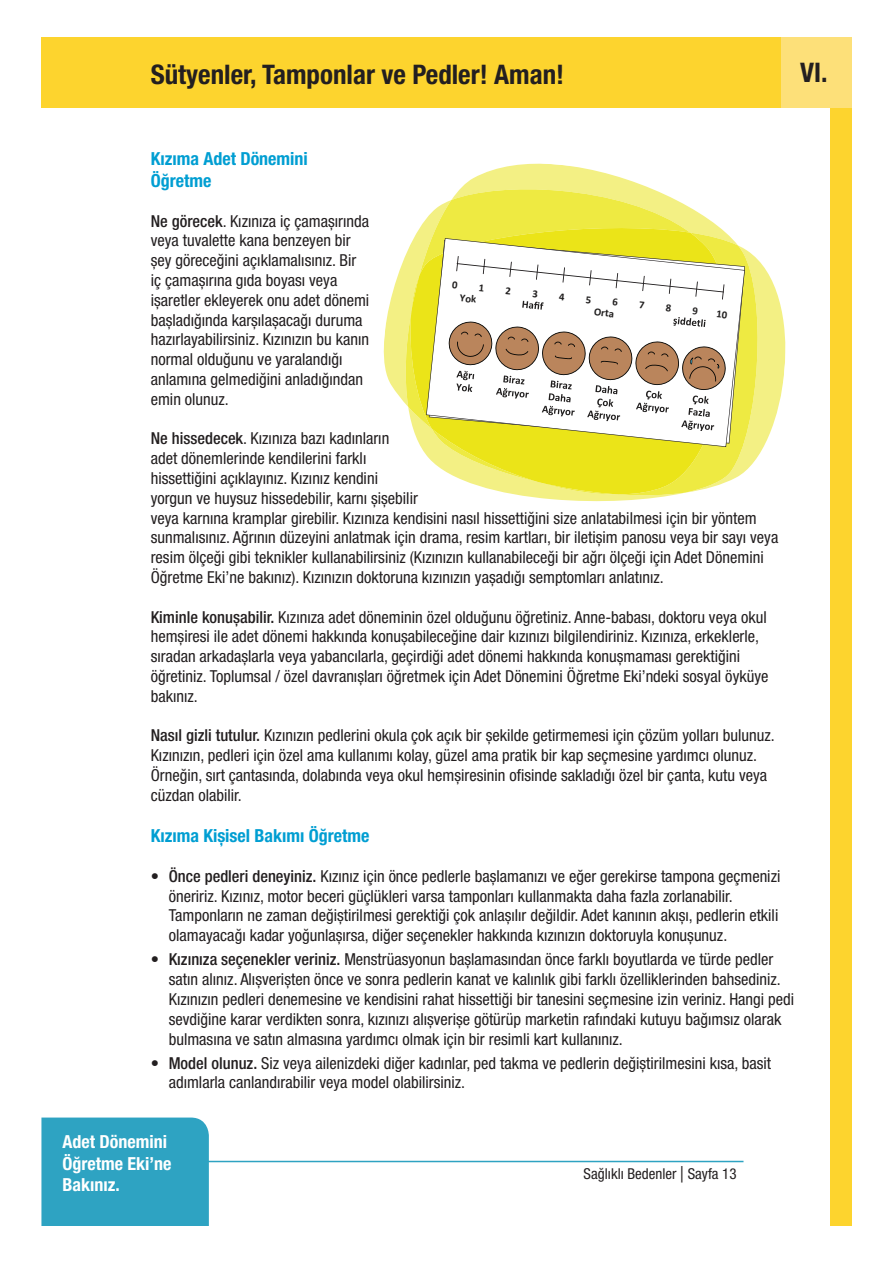
<style>
.page{position:relative;width:893px;height:1263px;background:#fff}
.page>*{position:absolute;margin:0;border:0;box-sizing:border-box;transform-origin:0 0}
.t1{font:700 condensed 27px "Helvetica Neue LT Pro";color:#231f20}
.t2{font:700 condensed 18px/21.6px "Helvetica Neue LT Pro";color:#009ed2}
.t3{font:700 condensed 18px/21.6px "Helvetica Neue LT Pro";color:#fff}
.t4{font:condensed 16.5px/19.8px "Helvetica Neue LT Pro";color:#231f20}
.t5{font:condensed 15px "Helvetica Neue LT Pro";color:#231f20}
.t6{font:700 10.8px "Calibri";color:#211f1f}
.s1{font-weight:500}
.s2{font-stretch:normal;font-size:16.5px}
</style>
<div class="page">
<hr style="left:149px;top:1161px;width:594px;height:1px;background:#2ea3c2">
<div style="left:830px;top:37px;width:21px;height:1188px;background:#fdd42e"></div>
<div style="left:41px;top:1117px;width:168px;height:108px;background:#2ea3c2"></div>
<div style="left:41px;top:37px;width:810px;height:71px;background:#fdd42e"></div>
<div style="left:781px;top:37px;width:70px;height:71px;background:#fde079"></div>
<svg style="left:383px;top:163px;width:403px;height:339px"></svg>
<h1 class="t1" style="left:151px;top:58px;width:415px">Sütyenler, Tamponlar ve Pedler! Aman!</h1>
<h1 class="t1" style="left:800px;top:56px;width:29px">VI.</h1>
<p class="t2" style="left:151px;top:148px;width:159px">Kızıma Adet Dönemini<br>Öğretme</p>
<p class="t4" style="left:151px;top:211px;width:220px"><span class="s1">Ne görecek</span>. Kızınıza iç çamaşırında veya tuvalette kana benzeyen bir şey göreceğini açıklamalısınız. Bir iç çamaşırına gıda boyası veya işaretler ekleyerek onu adet dönemi başladığında karşılaşacağı duruma hazırlayabilirsiniz. Kızınızın bu kanın normal olduğunu ve yaralandığı anlamına gelmediğini anladığından emin olunuz.</p>
<p class="t4" style="left:151px;top:428px;width:629px"><span class="s1">Ne hissedecek</span>. Kızınıza bazı kadınların<br>adet dönemlerinde kendilerini farklı<br>hissettiğini açıklayınız. Kızınız kendini<br>yorgun ve huysuz hissedebilir, karnı şişebilir<br>veya karnına kramplar girebilir. Kızınıza kendisini nasıl hissettiğini size anlatabilmesi için bir yöntem sunmalısınız. Ağrının düzeyini anlatmak için drama, resim kartları, bir iletişim panosu veya bir sayı veya resim ölçeği gibi teknikler kullanabilirsiniz (Kızınızın kullanabileceği bir ağrı ölçeği için Adet Dönemini Öğretme Eki’ne bakınız). Kızınızın doktoruna kızınızın yaşadığı semptomları anlatınız.</p>
<p class="t4" style="left:151px;top:607px;width:619px"><span class="s1">Kiminle konuşabilir.</span> Kızınıza adet döneminin özel olduğunu öğretiniz. Anne-babası, doktoru veya okul hemşiresi ile adet dönemi hakkında konuşabileceğine dair kızınızı bilgilendiriniz. Kızınıza, erkeklerle, sıradan arkadaşlarla veya yabancılarla, geçirdiği adet dönemi hakkında konuşmaması gerektiğini öğretiniz. Toplumsal / özel davranışları öğretmek için Adet Dönemini Öğretme Eki’ndeki sosyal öyküye bakınız.</p>
<p class="t4" style="left:151px;top:725px;width:625px"><span class="s1">Nasıl gizli tutulur.</span> Kızınızın pedlerini okula çok açık bir şekilde getirmemesi için çözüm yolları bulunuz.<br>Kızınızın, pedleri için özel ama kullanımı kolay, güzel ama pratik bir kap seçmesine yardımcı olunuz.<br>Örneğin, sırt çantasında, dolabında veya okul hemşiresinin ofisinde sakladığı özel bir çanta, kutu veya cüzdan olabilir.</p>
<p class="t2" style="left:151px;top:825px;width:220px">Kızıma Kişisel Bakımı Öğretme</p>
<p class="t4" style="left:169px;top:866px;width:613px;text-indent:-18px">• <span class="s1">Önce pedleri deneyiniz.</span> Kızınız için önce pedlerle başlamanızı ve eğer gerekirse tampona geçmenizi öneririz. Kızınız, motor beceri güçlükleri varsa tamponları kullanmakta daha fazla zorlanabilir.<br>Tamponların ne zaman değiştirilmesi gerektiği çok anlaşılır değildir. Adet kanının akışı, pedlerin etkili olamayacağı kadar yoğunlaşırsa, diğer seçenekler hakkında kızınızın doktoruyla konuşunuz.</p>
<p class="t4" style="left:169px;top:949px;width:627px;text-indent:-18px">• <span class="s1">Kızınıza seçenekler veriniz.</span> Menstrüasyonun başlamasından önce farklı boyutlarda ve türde pedler satın alınız. Alışverişten önce ve sonra pedlerin kanat ve kalınlık gibi farklı özelliklerinden bahsediniz.<br>Kızınızın pedleri denemesine ve kendisini rahat hissettiği bir tanesini seçmesine izin veriniz. Hangi pedi sevdiğine karar verdikten sonra, kızınızı alışverişe götürüp marketin rafındaki kutuyu bağımsız olarak bulmasına ve satın almasına yardımcı olmak için bir resimli kart kullanınız.</p>
<p class="t4" style="left:169px;top:1053px;width:604px;text-indent:-18px">• <span class="s1">Model olunuz.</span> Siz veya ailenizdeki diğer kadınlar, ped takma ve pedlerin değiştirilmesini kısa, basit adımlarla canlandırabilir veya model olabilirsiniz.</p>
<p class="t6" style="left:595px;top:304px;width:22px;rotate:6deg">Orta</p>
<p class="t3" style="left:63px;top:1131px;width:110px">Adet Dönemini<br>Öğretme Eki’ne<br>Bakınız.</p>
<p class="t5" style="left:584px;top:1165px;width:154px">Sağlıklı Bedenler <span class="s2">|</span> Sayfa 13</p>
</div>
